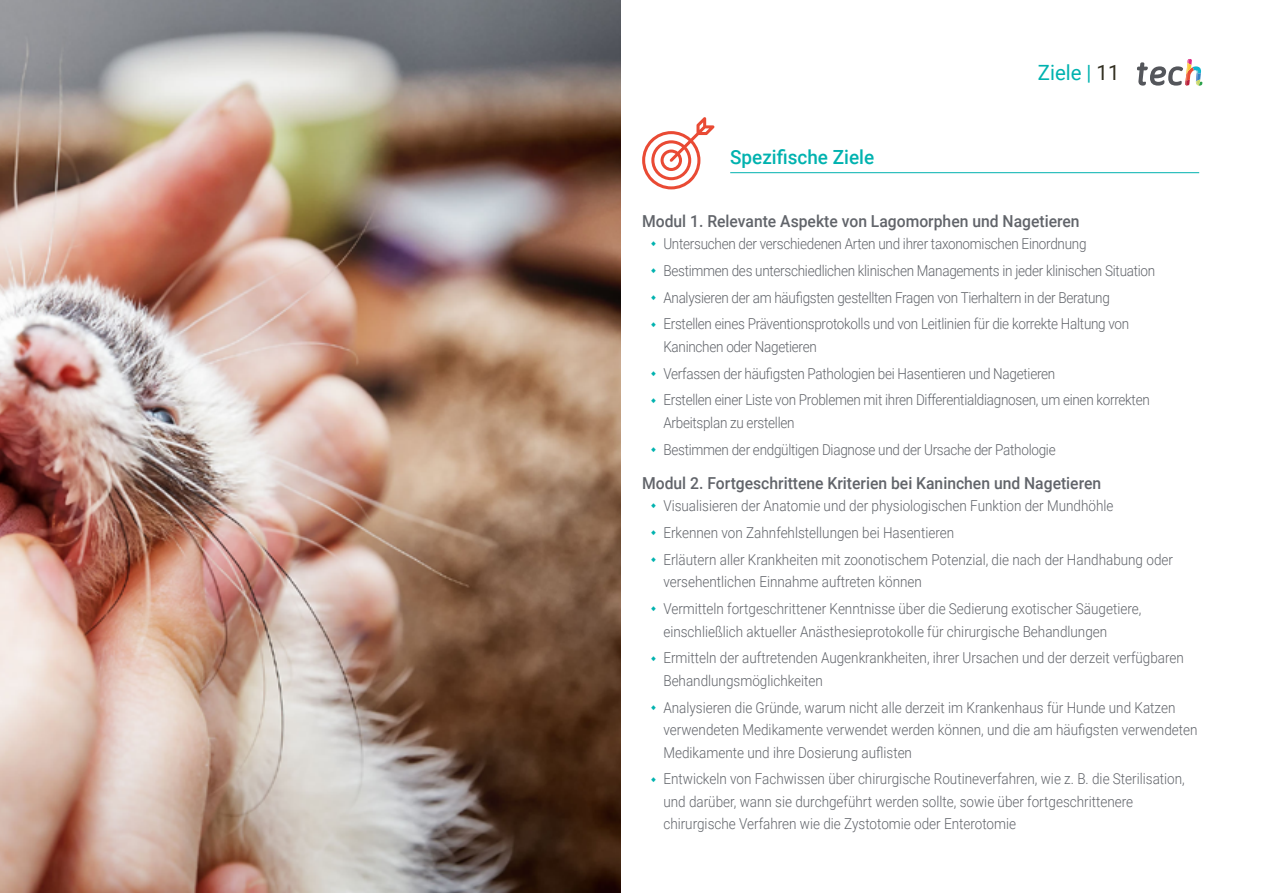
<style>
.page{position:relative;width:1263px;height:893px;background:#fff}
.page>*{position:absolute;margin:0;border:0;box-sizing:border-box;transform-origin:0 0}
.t1{font:21px "Roboto";color:#00b2af}
.t2{font:500 19.5px "Roboto";color:#00b2af}
.t3{font:500 16.5px "Roboto";color:#61646a;scale:.95 1}
.t4{font:300 15px/26.7px "Roboto";color:#61646a;scale:.9 1}
.t5{font:300 15px/26.7px "Roboto";letter-spacing:-.02em;color:#61646a;scale:.9 1}
.s1{color:#312e20}
</style>
<div class="page">
<hr style="left:730px;top:172px;width:469px;height:1px;background:#00b2af">
<svg style="left:642px;top:117px;width:72px;height:72px"></svg>
<img style="left:0;top:0;width:621px;height:893px">
<svg style="left:1137px;top:59px;width:65px;height:27px"></svg>
<h2 class="t2" style="left:730px;top:144px;width:145px">Spezifische Ziele</h2>
<h1 class="t1" style="left:1038px;top:57px;width:83px">Ziele | <span class="s1">11</span></h1>
<p class="t3" style="left:642px;top:209px;width:462px">Modul 1. Relevante Aspekte von Lagomorphen und Nagetieren</p>
<p class="t5" style="left:663px;top:230px;width:548px">Untersuchen der verschiedenen Arten und ihrer taxonomischen Einordnung Bestimmen des unterschiedlichen klinischen Managements in jeder klinischen Situation Analysieren der am häufigsten gestellten Fragen von Tierhaltern in der Beratung Erstellen eines Präventionsprotokolls und von Leitlinien für die korrekte Haltung von</p>
<p class="t5" style="left:663px;top:333px;width:542px">Kaninchen oder Nagetieren<br>Verfassen der häufigsten Pathologien bei Hasentieren und Nagetieren<br>Erstellen einer Liste von Problemen mit ihren Differentialdiagnosen, um einen korrekten</p>
<p class="t5" style="left:663px;top:409px;width:437px">Arbeitsplan zu erstellen<br>Bestimmen der endgültigen Diagnose und der Ursache der Pathologie</p>
<p class="t3" style="left:642px;top:471px;width:485px">Modul 2. Fortgeschrittene Kriterien bei Kaninchen und Nagetieren</p>
<p class="t4" style="left:663px;top:492px;width:568px">Visualisieren der Anatomie und der physiologischen Funktion der Mundhöhle<br>Erkennen von Zahnfehlstellungen bei Hasentieren<br>Erläutern aller Krankheiten mit zoonotischem Potenzial, die nach der Handhabung oder</p>
<p class="t4" style="left:663px;top:568px;width:533px">versehentlichen Einnahme auftreten können<br>Vermitteln fortgeschrittener Kenntnisse über die Sedierung exotischer Säugetiere,</p>
<p class="t4" style="left:663px;top:617px;width:580px">einschließlich aktueller Anästhesieprotokolle für chirurgische Behandlungen<br>Ermitteln der auftretenden Augenkrankheiten, ihrer Ursachen und der derzeit verfügbaren</p>
<p class="t4" style="left:663px;top:666px;width:570px">Behandlungsmöglichkeiten<br>Analysieren die Gründe, warum nicht alle derzeit im Krankenhaus für Hunde und Katzen</p>
<p class="t4" style="left:663px;top:718px;width:595px;line-height:22.5px">verwendeten Medikamente verwendet werden können, und die am häufigsten verwendeten<br>Medikamente und ihre Dosierung auflisten</p>
<p class="t4" style="left:663px;top:767px;width:581px;line-height:22.5px">Entwickeln von Fachwissen über chirurgische Routineverfahren, wie z. B. die Sterilisation, und darüber, wann sie durchgeführt werden sollte, sowie über fortgeschrittenere chirurgische Verfahren wie die Zystotomie oder Enterotomie</p>
</div>
